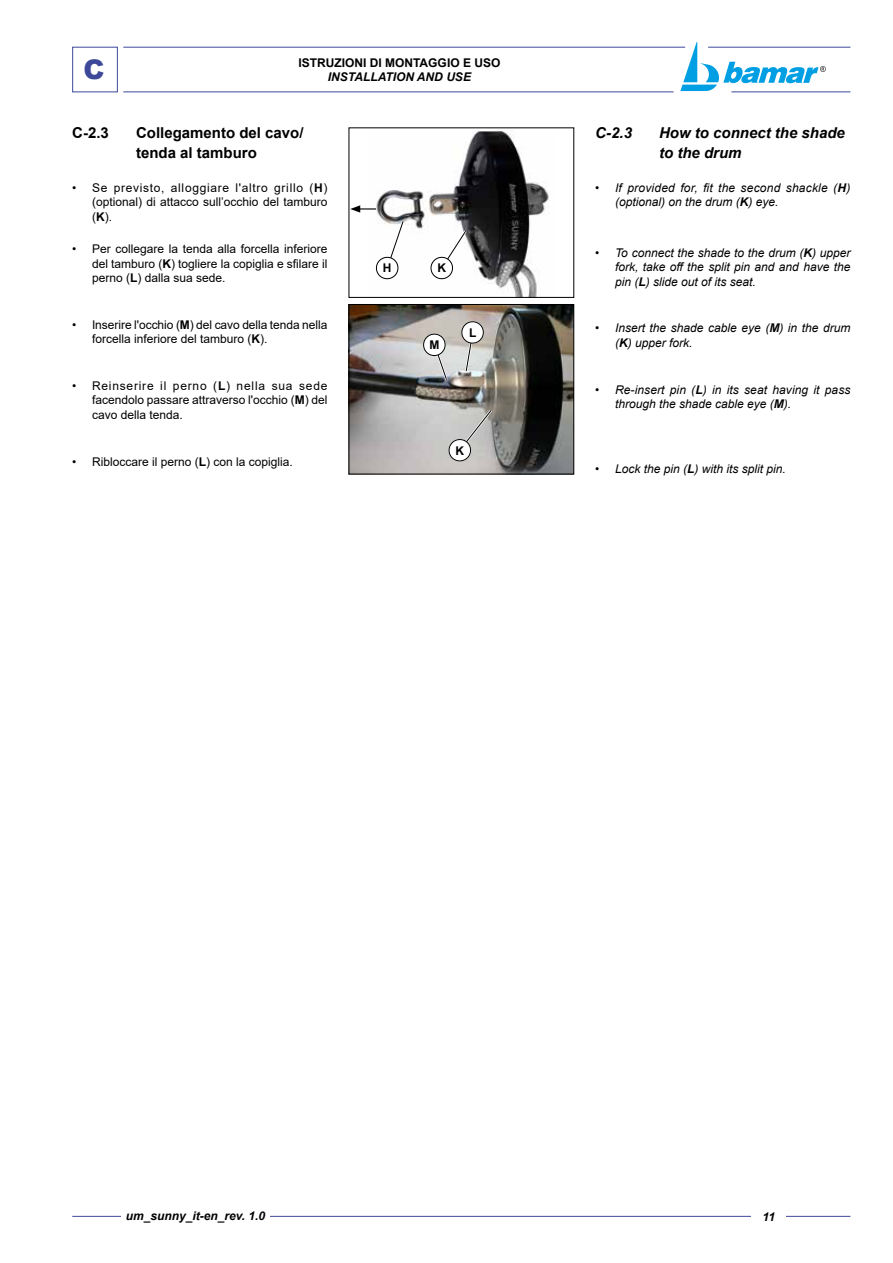
<style>
.page{position:relative;width:893px;height:1263px;background:#fff}
.page>*{position:absolute;margin:0;border:0;box-sizing:border-box;transform-origin:0 0}
.t1{font:900 27px "Arial";color:#3d4899}
.t2{font:700 15px/19.5px "Arial";color:#000}
.t3{font:italic 700 15px/19.5px "Arial";color:#000}
.t4{font:12px/14.4px "Arial";color:#000;text-align:justify}
.t5{font:italic 12px/14.4px "Arial";color:#000}
.t6{font:italic 12px/14.4px "Arial";letter-spacing:.02em;color:#000}
.t7{font:italic 700 12px "Arial";color:#000}
.t8{font:700 12px "Arial";color:#000}
.s1{font-weight:700}
</style>
<div class="page">
<div style="left:72px;top:47px;width:46px;height:45px;border:1px solid #3d4899"></div>
<hr style="left:708px;top:47px;width:142px;height:1px;background:#3d4899">
<hr style="left:731px;top:92px;width:119px;height:1px;background:#3d4899">
<hr style="left:123px;top:92px;width:551px;height:1px;background:#3d4899">
<hr style="left:123px;top:47px;width:562px;height:1px;background:#3d4899">
<svg style="left:680px;top:42px;width:146px;height:49px"></svg>
<hr style="left:72px;top:1216px;width:778px;height:1px;background:#3d4899">
<div style="left:752px;top:1205px;width:34px;height:20px;background:#fff"></div>
<div style="left:121px;top:1206px;width:149px;height:21px;background:#fff"></div>
<img style="left:351px;top:306px;width:221px;height:166px">
<div style="left:349px;top:304px;width:225px;height:170px;border:1px solid #000"></div>
<img style="left:376px;top:130px;width:174px;height:166px">
<div style="left:349px;top:128px;width:225px;height:170px;border:1px solid #000"></div>
<svg style="left:428px;top:228px;width:41px;height:53px"></svg>
<svg style="left:446px;top:407px;width:48px;height:56px;background:#c3c2c0"></svg>
<svg style="left:421px;top:333px;width:29px;height:50px"></svg>
<svg style="left:350px;top:205px;width:56px;height:76px"></svg>
<svg style="left:459px;top:320px;width:27px;height:54px"></svg>
<h1 class="t1" style="left:84px;top:50px;width:23px">C</h1>
<p class="t8" style="left:299px;top:54px;width:203px">ISTRUZIONI DI MONTAGGIO E USO</p>
<p class="t7" style="left:328px;top:69px;width:145px">INSTALLATION AND USE</p>
<p class="t2" style="left:72px;top:124px;width:38px">C-2.3</p>
<p class="t2" style="left:136px;top:124px;width:169px">Collegamento del cavo/ tenda al tamburo</p>
<p class="t4" style="left:92px;top:180px;width:237px;text-indent:-20px">• Se previsto, alloggiare l'altro grillo (<span class="s1">H</span>) (optional) di attacco sull’occhio del tamburo (<span class="s1">K</span>).</p>
<p class="t4" style="left:92px;top:242px;width:237px;text-indent:-20px">• Per collegare la tenda alla forcella inferiore del tamburo (<span class="s1">K</span>) togliere la copiglia e sfilare il perno (<span class="s1">L</span>) dalla sua sede.</p>
<p class="t4" style="left:92px;top:317px;width:237px;text-indent:-20px">• Inserire l'occhio (<span class="s1">M</span>) del cavo della tenda nella forcella inferiore del tamburo (<span class="s1">K</span>).</p>
<p class="t4" style="left:92px;top:378px;width:237px;text-indent:-20px">• Reinserire il perno (<span class="s1">L</span>) nella sua sede facendolo passare attraverso l'occhio (<span class="s1">M</span>) del cavo della tenda.</p>
<p class="t4" style="left:72px;top:454px;width:222px">• Ribloccare il perno (<span class="s1">L</span>) con la copiglia.</p>
<p class="t8" style="left:383px;top:260px;width:10px">H</p>
<p class="t8" style="left:437px;top:260px;width:10px">K</p>
<p class="t8" style="left:429px;top:336px;width:11px">M</p>
<p class="t8" style="left:469px;top:324px;width:9px">L</p>
<p class="t8" style="left:455px;top:442px;width:10px">K</p>
<p class="t3" style="left:595px;top:124px;width:38px">C-2.3</p>
<p class="t3" style="left:659px;top:124px;width:187px">How to connect the shade to the drum</p>
<p class="t6" style="left:615px;top:181px;width:237px;text-indent:-20px">• If provided for, fit the second shackle (<span class="s1">H</span>) (optional) on the drum (<span class="s1">K</span>) eye.</p>
<p class="t5" style="left:615px;top:245px;width:237px;text-align:justify;text-indent:-20px">• To connect the shade to the drum (<span class="s1">K</span>) upper fork, take off the split pin and and have the pin (<span class="s1">L</span>) slide out of its seat.</p>
<p class="t5" style="left:615px;top:321px;width:237px;text-indent:-20px">• Insert the shade cable eye (<span class="s1">M</span>) in the drum (<span class="s1">K</span>) upper fork.</p>
<p class="t5" style="left:615px;top:382px;width:237px;text-indent:-20px">• Re-insert pin (<span class="s1">L</span>) in its seat having it pass through the shade cable eye (<span class="s1">M</span>).</p>
<p class="t5" style="left:595px;top:461px;width:192px">• Lock the pin (<span class="s1">L</span>) with its split pin.</p>
<p class="t7" style="left:126px;top:1207px;width:141px">um_sunny_it-en_rev. 1.0</p>
<p class="t7" style="left:763px;top:1209px;width:14px">11</p>
</div>
